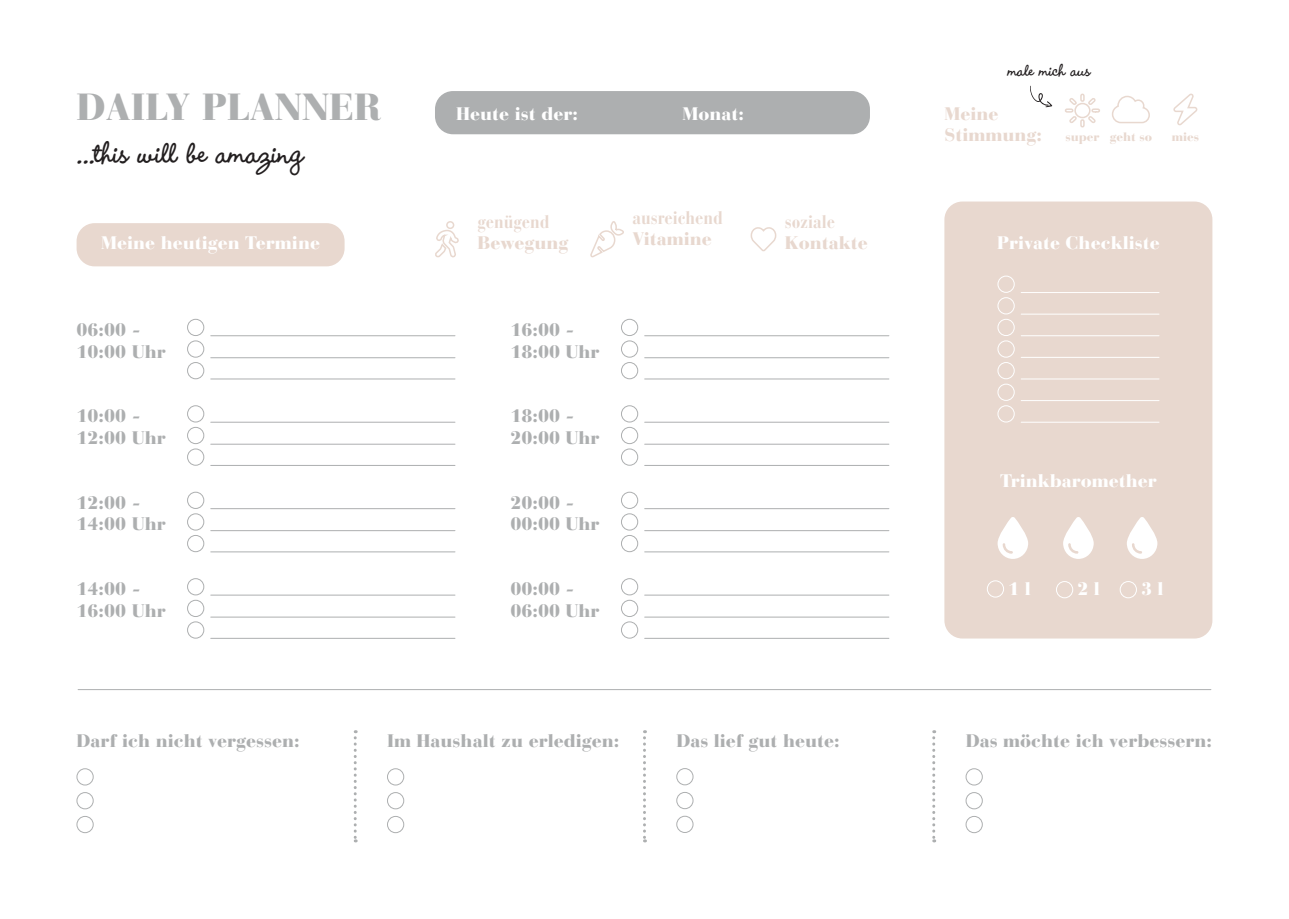
<style>
.page{position:relative;width:1289px;height:919px;background:#fff}
.page>*{position:absolute;margin:0;border:0;box-sizing:border-box;transform-origin:0 0}
.t1{font:700 37.5px "Wendy LP Std";color:#231f20}
.t2{font:900 37.5px "Bauer Bodoni Std";color:#adafb0}
.t3{font:700 21px "Wendy LP Std";color:#231f20}
.t4{font:900 18px/21.6px "Bauer Bodoni Std";color:#adafb0}
.t5{font:900 18px "Bauer Bodoni Std";color:#fff}
.t6{font:900 18px/21.6px "Bauer Bodoni Std";color:#e8d8cf}
.t7{font:700 condensed 18px "Bauer Bodoni Std";color:#e8d8cf}
.t8{font:900 12px "Bauer Bodoni Std";color:#e8d8cf}
</style>
<div class="page">
<div style="left:944px;top:201px;width:268px;height:437px;background:#e8d8cf;border-radius:18px"></div>
<hr style="left:211px;top:335px;width:244px;height:1px;background:#adafb0">
<hr style="left:211px;top:357px;width:244px;height:1px;background:#adafb0">
<hr style="left:211px;top:378px;width:244px;height:1px;background:#adafb0">
<div style="left:187px;top:319px;width:17px;height:17px;border:1px solid #adafb0;border-radius:50%"></div>
<div style="left:187px;top:340px;width:17px;height:17px;border:1px solid #adafb0;border-radius:50%"></div>
<div style="left:187px;top:362px;width:17px;height:17px;border:1px solid #adafb0;border-radius:50%"></div>
<svg style="left:354px;top:730px;width:3px;height:112px"></svg>
<svg style="left:643px;top:730px;width:3px;height:112px"></svg>
<svg style="left:932px;top:730px;width:3px;height:112px"></svg>
<div style="left:77px;top:768px;width:17px;height:17px;border:1px solid #adafb0;border-radius:50%"></div>
<div style="left:77px;top:792px;width:17px;height:17px;border:1px solid #adafb0;border-radius:50%"></div>
<div style="left:77px;top:816px;width:17px;height:17px;border:1px solid #adafb0;border-radius:50%"></div>
<div style="left:387px;top:768px;width:17px;height:17px;border:1px solid #adafb0;border-radius:50%"></div>
<div style="left:387px;top:792px;width:17px;height:17px;border:1px solid #adafb0;border-radius:50%"></div>
<div style="left:387px;top:816px;width:17px;height:17px;border:1px solid #adafb0;border-radius:50%"></div>
<div style="left:676px;top:768px;width:17px;height:17px;border:1px solid #adafb0;border-radius:50%"></div>
<div style="left:676px;top:792px;width:17px;height:17px;border:1px solid #adafb0;border-radius:50%"></div>
<div style="left:676px;top:815px;width:17px;height:17px;border:1px solid #adafb0;border-radius:50%"></div>
<div style="left:965px;top:768px;width:17px;height:17px;border:1px solid #adafb0;border-radius:50%"></div>
<div style="left:965px;top:792px;width:17px;height:17px;border:1px solid #adafb0;border-radius:50%"></div>
<div style="left:965px;top:816px;width:17px;height:17px;border:1px solid #adafb0;border-radius:50%"></div>
<hr style="left:78px;top:689px;width:1132px;height:1px;background:#adafb0">
<svg style="left:997px;top:517px;width:31px;height:42px"></svg>
<svg style="left:1063px;top:517px;width:30px;height:42px"></svg>
<svg style="left:1127px;top:517px;width:30px;height:42px"></svg>
<div style="left:986px;top:580px;width:17px;height:17px;border:1px solid #fff;border-radius:50%"></div>
<div style="left:1119px;top:581px;width:17px;height:17px;border:1px solid #fff;border-radius:50%"></div>
<div style="left:1056px;top:581px;width:17px;height:17px;border:1px solid #fff;border-radius:50%"></div>
<svg style="left:1065px;top:93px;width:35px;height:35px"></svg>
<svg style="left:1112px;top:95px;width:38px;height:29px"></svg>
<svg style="left:1173px;top:93px;width:25px;height:33px"></svg>
<svg style="left:435px;top:221px;width:24px;height:37px"></svg>
<svg style="left:590px;top:221px;width:34px;height:37px"></svg>
<svg style="left:750px;top:227px;width:27px;height:25px"></svg>
<div style="left:997px;top:276px;width:17px;height:17px;border:1px solid #fff;border-radius:50%"></div>
<div style="left:997px;top:297px;width:17px;height:17px;border:1px solid #fff;border-radius:50%"></div>
<hr style="left:1021px;top:292px;width:137px;height:1px;background:#fff">
<hr style="left:1021px;top:314px;width:137px;height:1px;background:#fff">
<div style="left:997px;top:319px;width:17px;height:17px;border:1px solid #fff;border-radius:50%"></div>
<div style="left:997px;top:362px;width:17px;height:17px;border:1px solid #fff;border-radius:50%"></div>
<div style="left:997px;top:340px;width:17px;height:17px;border:1px solid #fff;border-radius:50%"></div>
<div style="left:997px;top:384px;width:17px;height:17px;border:1px solid #fff;border-radius:50%"></div>
<hr style="left:1021px;top:335px;width:137px;height:1px;background:#fff">
<hr style="left:1021px;top:378px;width:137px;height:1px;background:#fff">
<hr style="left:1021px;top:357px;width:137px;height:1px;background:#fff">
<hr style="left:1021px;top:400px;width:137px;height:1px;background:#fff">
<div style="left:997px;top:405px;width:17px;height:17px;border:1px solid #fff;border-radius:50%"></div>
<hr style="left:1021px;top:422px;width:137px;height:1px;background:#fff">
<div style="left:77px;top:223px;width:267px;height:43px;background:#e8d8cf;border-radius:18px"></div>
<hr style="left:211px;top:422px;width:244px;height:1px;background:#adafb0">
<hr style="left:211px;top:444px;width:244px;height:1px;background:#adafb0">
<hr style="left:211px;top:465px;width:244px;height:1px;background:#adafb0">
<div style="left:187px;top:405px;width:17px;height:17px;border:1px solid #adafb0;border-radius:50%"></div>
<div style="left:187px;top:427px;width:17px;height:17px;border:1px solid #adafb0;border-radius:50%"></div>
<div style="left:187px;top:448px;width:17px;height:17px;border:1px solid #adafb0;border-radius:50%"></div>
<hr style="left:211px;top:508px;width:244px;height:1px;background:#adafb0">
<hr style="left:211px;top:530px;width:244px;height:1px;background:#adafb0">
<hr style="left:211px;top:551px;width:244px;height:1px;background:#adafb0">
<div style="left:187px;top:492px;width:17px;height:17px;border:1px solid #adafb0;border-radius:50%"></div>
<div style="left:187px;top:513px;width:17px;height:17px;border:1px solid #adafb0;border-radius:50%"></div>
<div style="left:187px;top:535px;width:17px;height:17px;border:1px solid #adafb0;border-radius:50%"></div>
<hr style="left:211px;top:594px;width:244px;height:1px;background:#adafb0">
<hr style="left:211px;top:616px;width:244px;height:1px;background:#adafb0">
<hr style="left:211px;top:638px;width:244px;height:1px;background:#adafb0">
<div style="left:187px;top:578px;width:17px;height:17px;border:1px solid #adafb0;border-radius:50%"></div>
<div style="left:187px;top:600px;width:17px;height:17px;border:1px solid #adafb0;border-radius:50%"></div>
<div style="left:187px;top:621px;width:17px;height:17px;border:1px solid #adafb0;border-radius:50%"></div>
<hr style="left:644px;top:335px;width:244px;height:1px;background:#adafb0">
<hr style="left:644px;top:357px;width:244px;height:1px;background:#adafb0">
<hr style="left:644px;top:378px;width:244px;height:1px;background:#adafb0">
<div style="left:621px;top:319px;width:17px;height:17px;border:1px solid #adafb0;border-radius:50%"></div>
<div style="left:621px;top:340px;width:17px;height:17px;border:1px solid #adafb0;border-radius:50%"></div>
<div style="left:621px;top:362px;width:17px;height:17px;border:1px solid #adafb0;border-radius:50%"></div>
<hr style="left:644px;top:422px;width:244px;height:1px;background:#adafb0">
<hr style="left:644px;top:444px;width:244px;height:1px;background:#adafb0">
<hr style="left:644px;top:465px;width:244px;height:1px;background:#adafb0">
<div style="left:621px;top:405px;width:17px;height:17px;border:1px solid #adafb0;border-radius:50%"></div>
<div style="left:621px;top:427px;width:17px;height:17px;border:1px solid #adafb0;border-radius:50%"></div>
<div style="left:621px;top:448px;width:17px;height:17px;border:1px solid #adafb0;border-radius:50%"></div>
<hr style="left:644px;top:508px;width:244px;height:1px;background:#adafb0">
<hr style="left:644px;top:530px;width:244px;height:1px;background:#adafb0">
<hr style="left:644px;top:551px;width:244px;height:1px;background:#adafb0">
<div style="left:621px;top:492px;width:17px;height:17px;border:1px solid #adafb0;border-radius:50%"></div>
<div style="left:621px;top:513px;width:17px;height:17px;border:1px solid #adafb0;border-radius:50%"></div>
<div style="left:621px;top:535px;width:17px;height:17px;border:1px solid #adafb0;border-radius:50%"></div>
<hr style="left:644px;top:594px;width:244px;height:1px;background:#adafb0">
<hr style="left:644px;top:616px;width:244px;height:1px;background:#adafb0">
<hr style="left:644px;top:638px;width:244px;height:1px;background:#adafb0">
<div style="left:621px;top:578px;width:17px;height:17px;border:1px solid #adafb0;border-radius:50%"></div>
<div style="left:621px;top:600px;width:17px;height:17px;border:1px solid #adafb0;border-radius:50%"></div>
<div style="left:621px;top:621px;width:17px;height:17px;border:1px solid #adafb0;border-radius:50%"></div>
<div style="left:435px;top:91px;width:435px;height:43px;background:#adafb0;border-radius:18px"></div>
<svg style="left:1030px;top:86px;width:22px;height:21px"></svg>
<h1 class="t2" style="left:77px;top:84px;width:306px">DAILY PLANNER</h1>
<h1 class="t1" style="left:77px;top:130px;width:229px">...this will be amazing</h1>
<p class="t5" style="left:456px;top:102px;width:123px">Heute ist der:</p>
<p class="t5" style="left:682px;top:102px;width:63px">Monat:</p>
<p class="t7" style="left:632px;top:207px;width:92px">ausreichend</p>
<p class="t6" style="left:632px;top:228px;width:81px">Vitamine</p>
<p class="t7" style="left:477px;top:211px;width:73px">genügend</p>
<p class="t6" style="left:477px;top:232px;width:93px">Bewegung</p>
<p class="t7" style="left:784px;top:211px;width:52px">soziale</p>
<p class="t5" style="left:101px;top:232px;width:220px">Meine heutigen Termine</p>
<p class="t6" style="left:784px;top:232px;width:85px">Kontakte</p>
<p class="t4" style="left:77px;top:319px;width:91px">06:00 -<br>10:00 Uhr</p>
<p class="t4" style="left:510px;top:319px;width:91px">16:00 -<br>18:00 Uhr</p>
<p class="t4" style="left:77px;top:405px;width:91px">10:00 -<br>12:00 Uhr</p>
<p class="t4" style="left:510px;top:405px;width:91px">18:00 -<br>20:00 Uhr</p>
<p class="t4" style="left:77px;top:491px;width:91px">12:00 -<br>14:00 Uhr</p>
<p class="t4" style="left:510px;top:491px;width:91px">20:00 -<br>00:00 Uhr</p>
<p class="t4" style="left:77px;top:578px;width:91px">14:00 -<br>16:00 Uhr</p>
<p class="t4" style="left:510px;top:578px;width:91px">00:00 -<br>06:00 Uhr</p>
<p class="t3" style="left:1008px;top:58px;width:84px">male mich aus</p>
<p class="t6" style="left:944px;top:103px;width:99px">Meine<br>Stimmung:</p>
<p class="t8" style="left:1065px;top:130px;width:88px">super geht so</p>
<p class="t8" style="left:1171px;top:130px;width:29px">mies</p>
<p class="t5" style="left:997px;top:232px;width:164px">Private Checkliste</p>
<p class="t5" style="left:1000px;top:470px;width:158px">Trinkbaromether</p>
<p class="t5" style="left:1008px;top:578px;width:24px">1 l</p>
<p class="t5" style="left:1077px;top:578px;width:24px">2 l</p>
<p class="t5" style="left:1141px;top:578px;width:24px">3 l</p>
<p class="t4" style="left:77px;top:729px;width:225px">Darf ich nicht vergessen:</p>
<p class="t4" style="left:387px;top:729px;width:234px">Im Haushalt zu erledigen:</p>
<p class="t4" style="left:676px;top:729px;width:165px">Das lief gut heute:</p>
<p class="t4" style="left:965px;top:729px;width:248px">Das möchte ich verbessern:</p>
</div>
